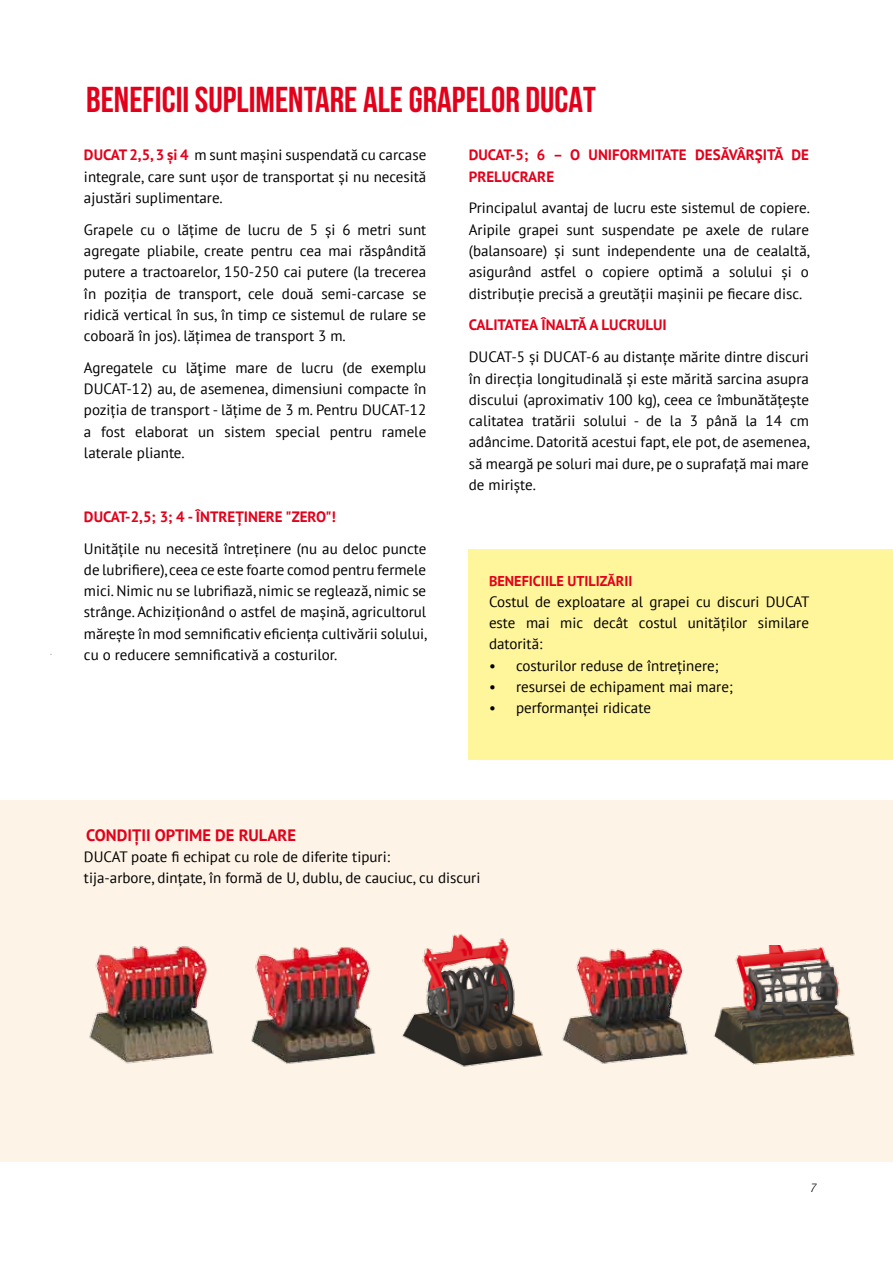
<style>
.page{position:relative;width:893px;height:1263px;background:#fff}
.page>*{position:absolute;margin:0;border:0;box-sizing:border-box;transform-origin:0 0}
.t1{font:700 36px "Bebas Neue";color:#e2001a}
.t2{font:700 16.5px "PT Sans";color:#e2001a}
.t3{font:15px/21.3px "PT Sans";color:#000;text-align:justify}
.t4{font:700 15px/21.3px "PT Sans";color:#e2001a}
.t5{font:700 14.25px "PT Sans";color:#e2001a}
.t6{font:italic 12px "Helvetica New Cond C Light";color:#000}
.s1{font-weight:700;color:#e2001a}
</style>
<div class="page">
<hr style="left:51px;top:654px;width:1px;height:59px;background:#9c9e9f">
<div style="left:469px;top:550px;width:424px;height:210px;background:#fff59b"></div>
<div style="left:0;top:800px;width:893px;height:362px;background:#fdf3e6"></div>
<img style="left:89px;top:945px;width:119px;height:119px">
<img style="left:208px;top:947px;width:168px;height:117px">
<img style="left:402px;top:934px;width:127px;height:133px">
<img style="left:529px;top:948px;width:159px;height:116px">
<img style="left:713px;top:945px;width:142px;height:120px">
<h1 class="t1" style="left:86px;top:80px;width:511px">BENEFICII SUPLIMENTARE ALE GRAPELOR DUCAT</h1>
<p class="t4" style="left:469px;top:144px;width:342px">DUCAT-5; 6 – O UNIFORMITATE DESĂVÂRŞITĂ DE<br>PRELUCRARE</p>
<p class="t3" style="left:469px;top:197px;width:343px">Principalul avantaj de lucru este sistemul de copiere.<br>Aripile grapei sunt suspendate pe axele de rulare (balansoare) și sunt independente una de cealaltă, asigurând astfel o copiere optimă a solului și o distribuție precisă a greutății mașinii pe fiecare disc.</p>
<p class="t4" style="left:469px;top:314px;width:200px">CALITATEA ÎNALTĂ A LUCRULUI</p>
<p class="t3" style="left:469px;top:346px;width:343px">DUCAT-5 și DUCAT-6 au distanțe mărite dintre discuri în direcția longitudinală și este mărită sarcina asupra discului (aproximativ 100 kg), ceea ce îmbunătățește calitatea tratării solului - de la 3 până la 14 cm adâncime. Datorită acestui fapt, ele pot, de asemenea, să meargă pe soluri mai dure, pe o suprafață mai mare de miriște.</p>
<p class="t3" style="left:84px;top:144px;width:344px"><span class="s1">DUCAT 2,5, 3 și 4</span> m sunt mașini suspendată cu carcase integrale, care sunt ușor de transportat și nu necesită ajustări suplimentare.</p>
<p class="t3" style="left:84px;top:218px;width:344px">Grapele cu o lățime de lucru de 5 și 6 metri sunt agregate pliabile, create pentru cea mai răspândită putere a tractoarelor, 150-250 cai putere (la trecerea în poziția de transport, cele două semi-carcase se ridică vertical în sus, în timp ce sistemul de rulare se coboară în jos). lățimea de transport 3 m.</p>
<p class="t3" style="left:84px;top:357px;width:344px">Agregatele cu lăţime mare de lucru (de exemplu DUCAT-12) au, de asemenea, dimensiuni compacte în poziția de transport - lățime de 3 m. Pentru DUCAT-12 a fost elaborat un sistem special pentru ramele laterale pliante.</p>
<p class="t4" style="left:84px;top:505px;width:254px">DUCAT-2,5; 3; 4 - ÎNTREȚINERE "ZERO"!</p>
<p class="t3" style="left:84px;top:537px;width:345px">Unitățile nu necesită întreținere (nu au deloc puncte de lubrifiere), ceea ce este foarte comod pentru fermele mici. Nimic nu se lubrifiază, nimic se reglează, nimic se strânge. Achiziționând o astfel de mașină, agricultorul mărește în mod semnificativ eficiența cultivării solului, cu o reducere semnificativă a costurilor.</p>
<p class="t5" style="left:489px;top:571px;width:145px">BENEFICIILE UTILIZĂRII</p>
<p class="t3" style="left:489px;top:590px;width:322px">Costul de exploatare al grapei cu discuri DUCAT este mai mic decât costul unităților similare datorită:</p>
<p class="t3" style="left:489px;top:654px;width:231px">• costurilor reduse de întreținere;</p>
<p class="t3" style="left:489px;top:676px;width:245px">• resursei de echipament mai mare;</p>
<p class="t3" style="left:489px;top:697px;width:163px">• performanței ridicate</p>
<p class="t2" style="left:86px;top:824px;width:212px">CONDIȚII OPTIME DE RULARE</p>
<p class="t3" style="left:84px;top:846px;width:398px">DUCAT poate fi echipat cu role de diferite tipuri:<br>tija-arbore, dințate, în formă de U, dublu, de cauciuc, cu discuri</p>
<p class="t6" style="left:811px;top:1181px;width:7px">7</p>
</div>
